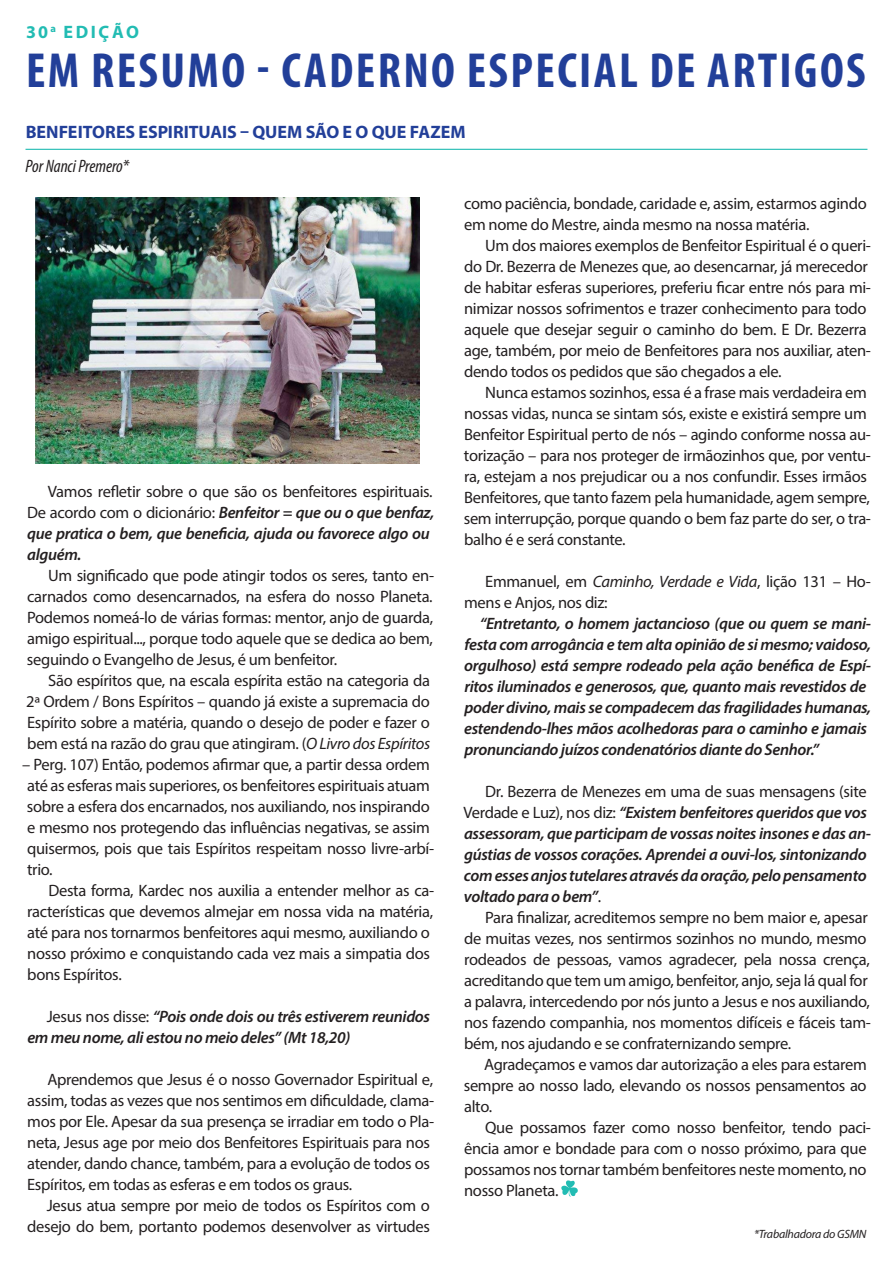
<style>
.page{position:relative;width:893px;height:1276px;background:#fff}
.page>*{position:absolute;margin:0;border:0;box-sizing:border-box;transform-origin:0 0}
.t1{font:700 condensed 49.5px "Myriad Pro";letter-spacing:.05em;color:#223f99}
.t2{font:700 18px "Myriad Pro";color:#223f99}
.t3{font:italic condensed 18px "Myriad Pro";letter-spacing:-.01em;color:#231f20}
.t4{font:700 18px "Myriad Pro";letter-spacing:.145em;color:#22bcb3}
.texto{font:16.5px/21px "Myriad Pro";letter-spacing:-.02em;color:#231f20}
.texto-2{font:italic 600 16.5px/21px "Myriad Pro";letter-spacing:-.02em;color:#231f20}
.texto-3{font:italic 12px "Myriad Pro";letter-spacing:-.02em;color:#231f20}
.s1{font-weight:400;font-style:normal}
.s2{font-style:italic}
</style>
<div class="page">
<hr style="left:26px;top:149px;width:841px;height:1px;background:#22bcb3">
<svg style="left:561px;top:1180px;width:17px;height:16px"></svg>
<img style="left:35px;top:198px;width:384px;height:265px">
<p class="t4" style="left:26px;top:20px;width:114px">30<sup>a</sup> EDIÇÃO</p>
<p class="t1" style="left:26px;top:39px;width:841px">EM RESUMO - CADERNO ESPECIAL DE ARTIGOS</p>
<p class="t2" style="left:26px;top:120px;width:441px">BENFEITORES ESPIRITUAIS – QUEM SÃO E O QUE FAZEM</p>
<p class="t3" style="left:26px;top:156px;width:105px">Por Nanci Premero*</p>
<p class="texto-2" style="left:27px;top:480px;width:409px;text-indent:21px"><span class="s1">Vamos refletir sobre o que são os benfeitores espirituais.<br>De acordo com o dicionário:</span> Benfeitor = que ou o que benfaz, que pratica o bem, que beneficia, ajuda ou favorece algo ou alguém.</p>
<p class="texto" style="left:27px;top:564px;width:409px;text-align:justify;text-indent:21px">Um significado que pode atingir todos os seres, tanto en&shy;carnados como desencarnados, na esfera do nosso Planeta.<br>Podemos nomeá-lo de várias formas: mentor, anjo de guarda, amigo espiritual..., porque todo aquele que se dedica ao bem, seguindo o Evangelho de Jesus, é um benfeitor.</p>
<p class="texto" style="left:26px;top:669px;width:406px;text-align:justify;text-indent:22px">São espíritos que, na escala espírita estão na categoria da 2ª Ordem / Bons Espíritos – quando já existe a supremacia do Espírito sobre a matéria, quando o desejo de poder e fazer o bem está na razão do grau que atingiram. (<span class="s2">O Livro dos Espíritos</span></p>
<p class="texto" style="left:22px;top:753px;width:413px">– Perg. 107) Então, podemos afirmar que, a partir dessa ordem até as esferas mais superiores, os benfeitores espirituais atuam sobre a esfera dos encarnados, nos auxiliando, nos inspirando e mesmo nos protegendo das influências negativas, se assim quisermos, pois que tais Espíritos respeitam nosso livre-arbí&shy;trio.</p>
<p class="texto" style="left:27px;top:879px;width:408px;text-indent:21px">Desta forma, Kardec nos auxilia a entender melhor as ca&shy;racterísticas que devemos almejar em nossa vida na matéria, até para nos tornarmos benfeitores aqui mesmo, auxiliando o nosso próximo e conquistando cada vez mais a simpatia dos bons Espíritos.</p>
<p class="texto-2" style="left:27px;top:1005px;width:404px;text-indent:19px"><span class="s1">Jesus nos disse:</span> “Pois onde dois ou três estiverem reunidos em meu nome, ali estou no meio deles” (Mt 18,20)</p>
<p class="texto" style="left:27px;top:1068px;width:408px;text-indent:20px">Aprendemos que Jesus é o nosso Governador Espiritual e, assim, todas as vezes que nos sentimos em dificuldade, clama&shy;mos por Ele. Apesar da sua presença se irradiar em todo o Pla&shy;neta, Jesus age por meio dos Benfeitores Espirituais para nos atender, dando chance, também, para a evolução de todos os Espíritos, em todas as esferas e em todos os graus.</p>
<p class="texto" style="left:27px;top:1194px;width:404px;text-align:right">Jesus atua sempre por meio de todos os Espíritos com o desejo do bem, portanto podemos desenvolver as virtudes</p>
<p class="texto" style="left:464px;top:193px;width:404px">como paciência, bondade, caridade e, assim, estarmos agindo em nome do Mestre, ainda mesmo na nossa matéria.</p>
<p class="texto" style="left:464px;top:235px;width:408px;text-indent:21px">Um dos maiores exemplos de Benfeitor Espiritual é o queri&shy;do Dr. Bezerra de Menezes que, ao desencarnar, já merecedor de habitar esferas superiores, preferiu ficar entre nós para mi&shy;nimizar nossos sofrimentos e trazer conhecimento para todo aquele que desejar seguir o caminho do bem. E Dr. Bezerra age, também, por meio de Benfeitores para nos auxiliar, aten&shy;dendo todos os pedidos que são chegados a ele.</p>
<p class="texto" style="left:464px;top:382px;width:409px;text-indent:21px">Nunca estamos sozinhos, essa é a frase mais verdadeira em nossas vidas, nunca se sintam sós, existe e existirá sempre um Benfeitor Espiritual perto de nós – agindo conforme nossa au&shy;torização – para nos proteger de irmãozinhos que, por ventu&shy;ra, estejam a nos prejudicar ou a nos confundir. Esses irmãos Benfeitores, que tanto fazem pela humanidade, agem sempre, sem interrupção, porque quando o bem faz parte do ser, o tra&shy;balho é e será constante.</p>
<p class="texto" style="left:464px;top:571px;width:408px;text-indent:21px">Emmanuel, em <span class="s2">Caminho, Verdade e Vida</span>, lição 131 – Ho&shy;mens e Anjos, nos diz:</p>
<p class="texto-2" style="left:464px;top:613px;width:409px;text-indent:16px">“Entretanto, o homem jactancioso (que ou quem se mani&shy;festa com arrogância e tem alta opinião de si mesmo; vaidoso, orgulhoso) está sempre rodeado pela ação benéfica de Espí&shy;ritos iluminados e generosos, que, quanto mais revestidos de poder divino, mais se compadecem das fragilidades humanas, estendendo-lhes mãos acolhedoras para o caminho e jamais pronunciando juízos condenatórios diante do Senhor.”</p>
<p class="texto-2" style="left:463px;top:781px;width:409px;text-indent:22px"><span class="s1">Dr. Bezerra de Menezes em uma de suas mensagens (site Verdade e Luz), nos diz:</span> “Existem benfeitores queridos que vos assessoram, que participam de vossas noites insones e das an&shy;gústias de vossos corações. Aprendei a ouvi-los, sintonizando com esses anjos tutelares através da oração, pelo pensamento voltado para o bem”<span class="s1">.</span></p>
<p class="texto" style="left:464px;top:907px;width:408px;text-indent:21px">Para finalizar, acreditemos sempre no bem maior e, apesar de muitas vezes, nos sentirmos sozinhos no mundo, mesmo rodeados de pessoas, vamos agradecer, pela nossa crença, acreditando que tem um amigo, benfeitor, anjo, seja lá qual for a palavra, intercedendo por nós junto a Jesus e nos auxiliando, nos fazendo companhia, nos momentos difíceis e fáceis tam&shy;bém, nos ajudando e se confraternizando sempre.</p>
<p class="texto" style="left:464px;top:1054px;width:404px;text-align:justify;text-indent:20px">Agradeçamos e vamos dar autorização a eles para estarem sempre ao nosso lado, elevando os nossos pensamentos ao alto.</p>
<p class="texto" style="left:464px;top:1117px;width:408px;text-indent:21px">Que possamos fazer como nosso benfeitor, tendo paci&shy;ência amor e bondade para com o nosso próximo, para que possamos nos tornar também benfeitores neste momento, no nosso Planeta.</p>
<p class="texto-3" style="left:754px;top:1227px;width:114px">*Trabalhadora do GSMN</p>
</div>
